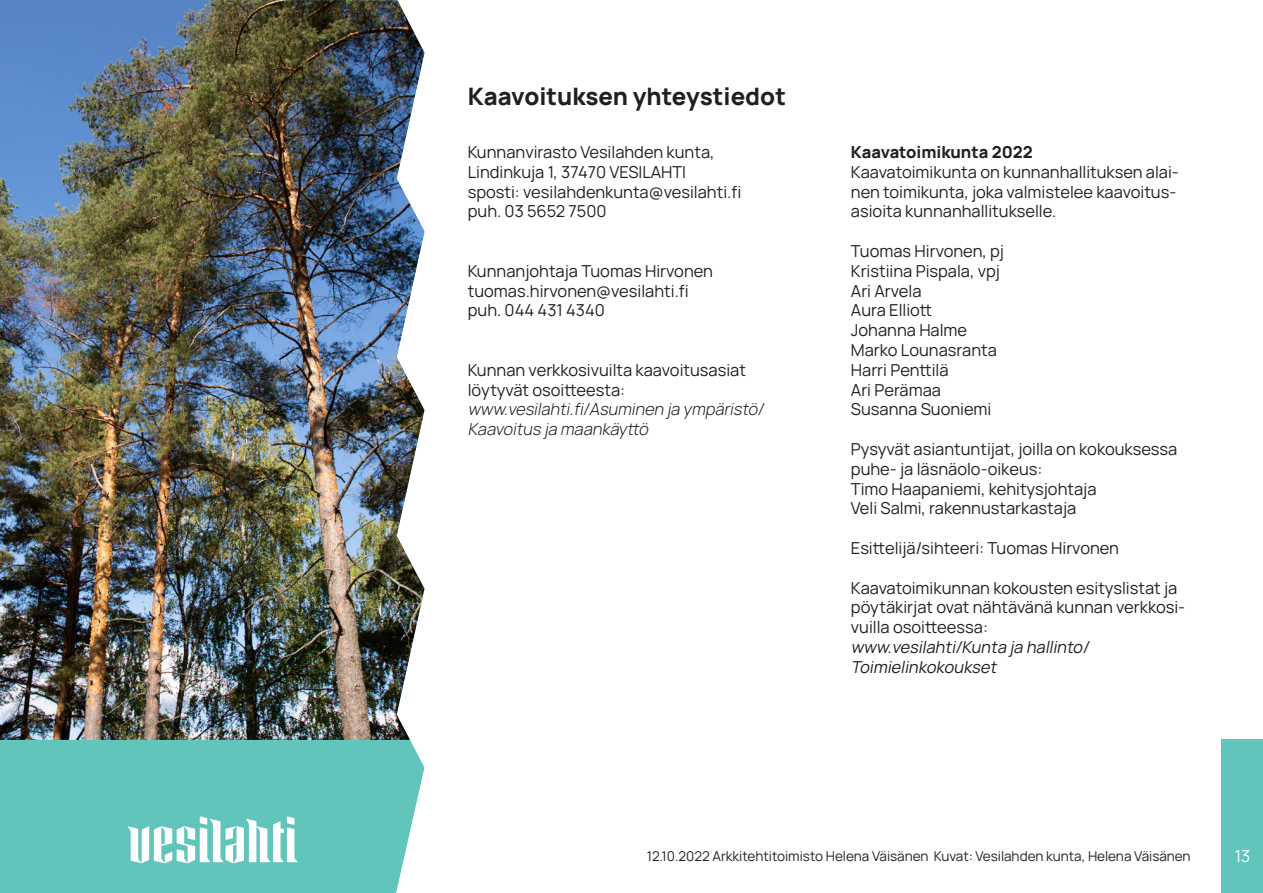
<style>
.page{position:relative;width:1263px;height:893px;background:#fff}
.page>*{position:absolute;margin:0;border:0;box-sizing:border-box;transform-origin:0 0}
.t1{font:800 24px "Manrope";color:#231f20}
.t2{font:16.5px/19.8px "Manrope";color:#231f20}
.t3{font:italic 300 16.5px/19.8px "Manrope";color:#231f20}
.t4{font:italic 16.5px/19.8px "Manrope";color:#231f20}
.t5{font:800 16.5px "Manrope";color:#231f20}
.t6{font:16.5px "Manrope";color:#fff}
.t7{font:13.5px "Manrope";color:#231f20}
</style>
<div class="page">
<div style="left:0;top:740px;width:424px;height:153px;background:#61c5bc"></div>
<img style="left:0;top:0;width:424px;height:740px">
<div style="left:1222px;top:740px;width:41px;height:153px;background:#61c5bc"></div>
<svg style="left:127px;top:816px;width:171px;height:47px"></svg>
<h1 class="t1" style="left:468px;top:80px;width:320px">Kaavoituksen yhteystiedot</h1>
<p class="t2" style="left:468px;top:141px;width:275px">Kunnanvirasto Vesilahden kunta,<br>Lindinkuja 1, 37470 VESILAHTI sposti: vesilahdenkunta@vesilahti.fi puh. 03 5652 7500</p>
<p class="t2" style="left:468px;top:260px;width:247px">Kunnanjohtaja Tuomas Hirvonen tuomas.hirvonen@vesilahti.fi puh. 044 431 4340</p>
<p class="t2" style="left:468px;top:359px;width:280px">Kunnan verkkosivuilta kaavoitusasiat löytyvät osoitteesta:</p>
<p class="t3" style="left:468px;top:399px;width:301px">www.vesilahti.fi/Asuminen ja ympäristö/<br>Kaavoitus ja maankäyttö</p>
<p class="t5" style="left:851px;top:140px;width:183px">Kaavatoimikunta 2022</p>
<p class="t2" style="left:851px;top:161px;width:329px">Kaavatoimikunta on kunnanhallituksen alai&shy;nen toimikunta, joka valmistelee kaavoitus&shy;asioita kunnanhallitukselle.</p>
<p class="t2" style="left:851px;top:240px;width:155px">Tuomas Hirvonen, pj<br>Kristiina Pispala, vpj<br>Ari Arvela<br>Aura Elliott<br>Johanna Halme<br>Marko Lounasranta<br>Harri Penttilä<br>Ari Perämaa<br>Susanna Suoniemi</p>
<p class="t2" style="left:851px;top:438px;width:328px">Pysyvät asiantuntijat, joilla on kokouksessa puhe- ja läsnäolo-oikeus:<br>Timo Haapaniemi, kehitysjohtaja<br>Veli Salmi, rakennustarkastaja</p>
<p class="t2" style="left:851px;top:537px;width:270px">Esittelijä/sihteeri: Tuomas Hirvonen</p>
<p class="t2" style="left:851px;top:577px;width:336px">Kaavatoimikunnan kokousten esityslistat ja pöytäkirjat ovat nähtävänä kunnan verkkosi&shy;vuilla osoitteessa:</p>
<p class="t4" style="left:851px;top:636px;width:243px">www.vesilahti/Kunta ja hallinto/<br>Toimielinkokoukset</p>
<p class="t7" style="left:647px;top:846px;width:545px">12.10.2022 Arkkitehtitoimisto Helena Väisänen Kuvat: Vesilahden kunta, Helena Väisänen</p>
<p class="t6" style="left:1235px;top:845px;width:17px">13</p>
</div>
